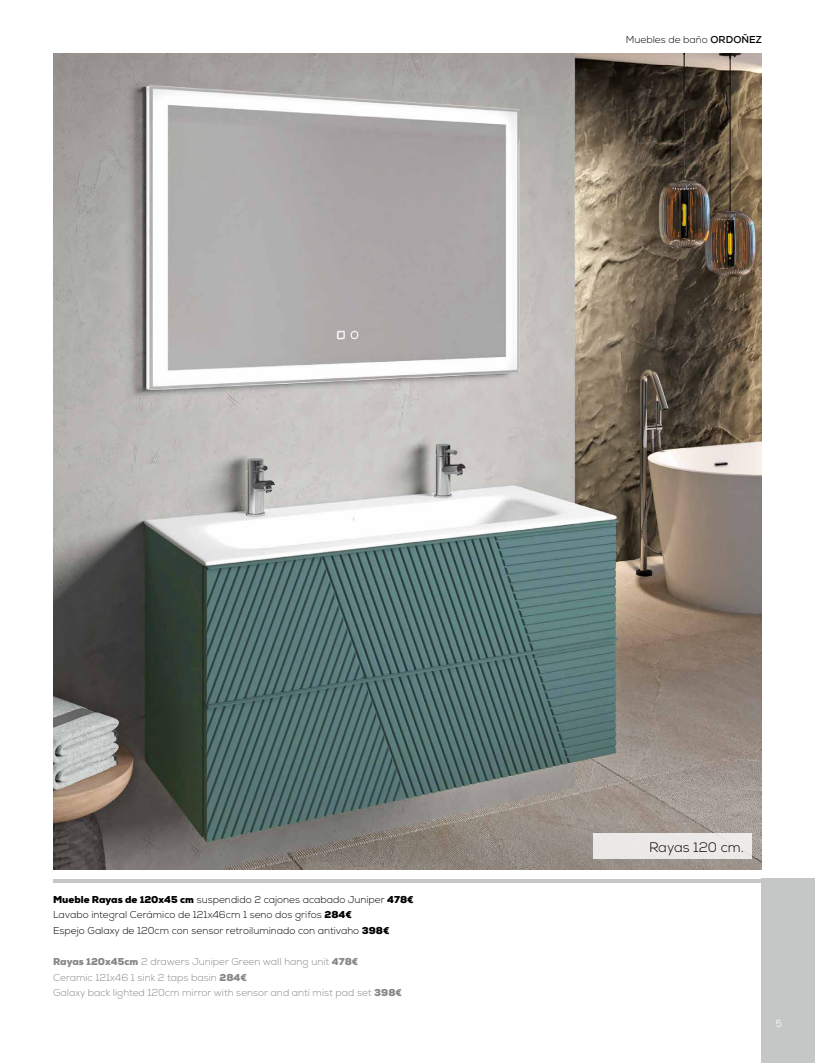
<style>
.page{position:relative;width:815px;height:1063px;background:#fff}
.page>*{position:absolute;margin:0;border:0;box-sizing:border-box;transform-origin:0 0}
.t1{font:300 13.75px "Nexa";color:#000}
.t2{font:300 10px/15.5px "Nexa";color:#000}
.t3{font:300 10px/15.5px "Nexa";color:#878786}
.t4{font:300 10px "Poppins";color:#fff}
.s1{font-weight:700}
.s2{font-weight:900}
</style>
<div class="page">
<img style="left:53px;top:53px;width:709px;height:817px">
<div style="left:762px;top:879px;width:53px;height:184px;background:#c5c6c6"></div>
<hr style="left:53px;top:879px;width:709px;height:3px;background:#c5c6c6">
<div style="left:594px;top:834px;width:158px;height:25px;background:#ebe9e8"></div>
<p class="t2" style="left:626px;top:32px;width:137px">Muebles de baño <span class="s1">ORDOÑEZ</span></p>
<p class="t2" style="left:53px;top:892px;width:362px"><span class="s2">Mueble Rayas de 120x45 cm</span> suspendido 2 cajones acabado Juniper <span class="s2">478€<br></span>Lavabo integral Cerámico de 121x46cm 1 seno dos grifos <span class="s2">284€<br></span>Espejo Galaxy de 120cm con sensor retroiluminado con antivaho <span class="s2">398€</span></p>
<p class="t3" style="left:53px;top:954px;width:350px"><span class="s2">Rayas 120x45cm</span> 2 drawers Juniper Green wall hang unit <span class="s2">478€<br></span>Ceramic 121x46 1 sink 2 taps basin <span class="s2">284€<br></span>Galaxy back lighted 120cm mirror with sensor and anti mist pad set <span class="s2">398€</span></p>
<h1 class="t1" style="left:649px;top:839px;width:96px">Rayas 120 cm.</h1>
<p class="t4" style="left:776px;top:1017px;width:8px">5</p>
</div>
